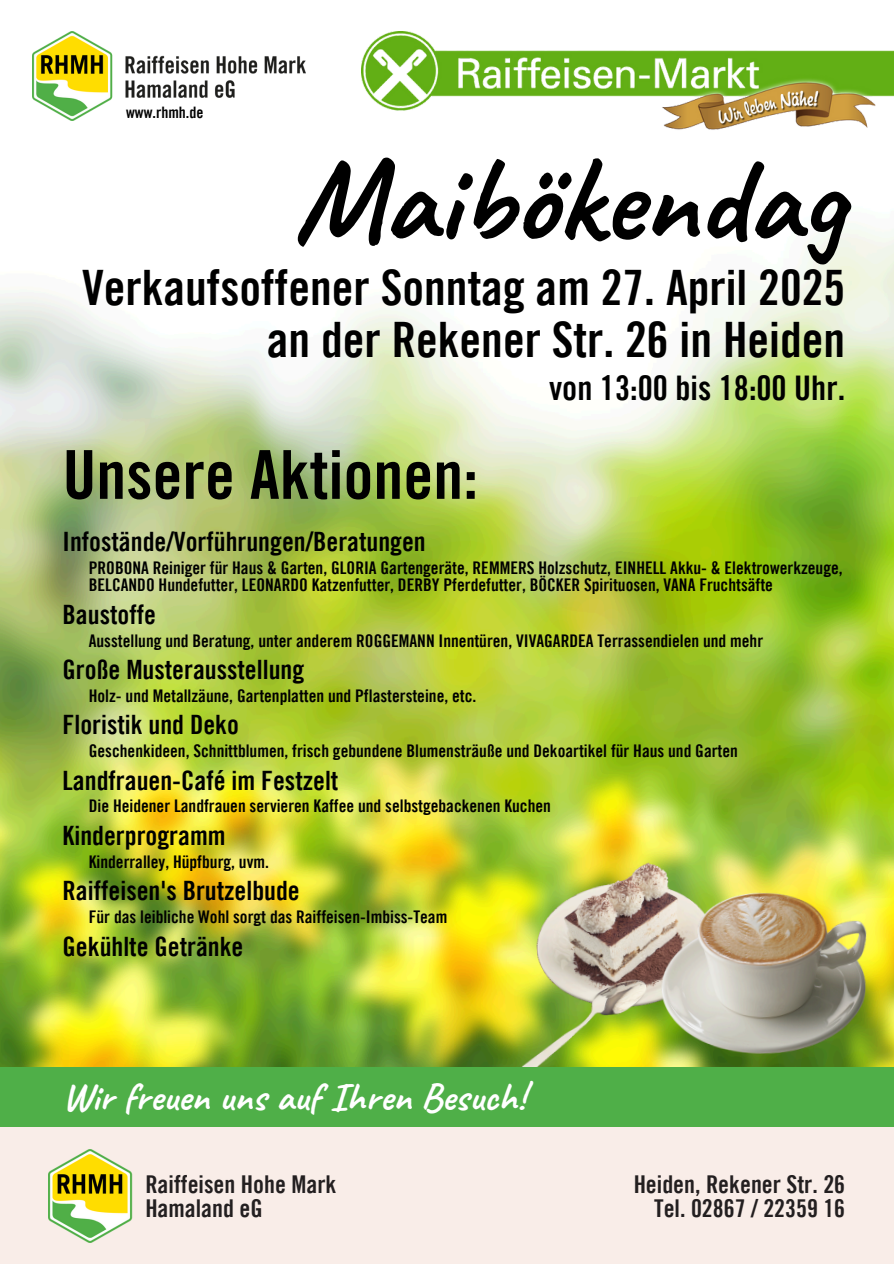
<style>
.page{position:relative;width:894px;height:1264px;background:#fff}
.page>*{position:absolute;margin:0;border:0;box-sizing:border-box;transform-origin:0 0}
.t1{font:700 120.9px "Caveat";color:#000}
.t2{font:67.35px "Trade Gothic Bold Cond Twenty";color:#000}
.t3{font:48.9px/51.8px "Trade Gothic Bold Cond Twenty";color:#000;text-align:right}
.t4{font:700 39.9px "Caveat";color:#fff}
.t5{font:33.9px "Trade Gothic Bold Cond Twenty";color:#000}
.t6{font:26.7px "Trade Gothic Bold Cond Twenty";color:#000}
.t7{font:24.6px/23.7px "Trade Gothic Bold Cond Twenty";color:#231f20;text-align:right}
.t8{font:17.4px/17.7px "Trade Gothic Bold Cond Twenty";color:#000}
.t9{font:15.75px "Trade Gothic Bold Cond Twenty";color:#000}
</style>
<div class="page">
<img style="left:0;top:53px;width:893px;height:1014px">
<div style="left:0;top:1117px;width:893px;height:146px;background:#f9ede8"></div>
<img style="left:509px;top:986px;width:198px;height:81px">
<img style="left:509px;top:848px;width:138px;height:138px">
<div style="left:0;top:1067px;width:893px;height:59px;background:#4faf48"></div>
<img style="left:49px;top:1149px;width:84px;height:93px">
<img style="left:647px;top:840px;width:246px;height:226px">
<img style="left:361px;top:31px;width:532px;height:102px">
<img style="left:33px;top:31px;width:273px;height:89px">
<h5 class="t9" style="left:126px;top:106px;width:79px">www.rhmh.de</h5>
<p class="t1" style="left:293px;top:124px;width:552px">Maibökendag</p>
<p class="t3" style="left:82px;top:266px;width:764px">Verkaufsoffener Sonntag am 27. April 2025 an der Rekener Str. 26 in Heiden</p>
<p class="t5" style="left:549px;top:375px;width:297px">von 13:00 bis 18:00 Uhr.</p>
<h1 class="t2" style="left:63px;top:450px;width:417px">Unsere Aktionen:</h1>
<h5 class="t6" style="left:63px;top:532px;width:364px">Infostände/Vorführungen/Beratungen</h5>
<p class="t8" style="left:89px;top:560px;width:755px">PROBONA Reiniger für Haus &amp; Garten, GLORIA Gartengeräte, REMMERS Holzschutz, EINHELL Akku- &amp; Elektrowerkzeuge,<br>BELCANDO Hundefutter, LEONARDO Katzenfutter, DERBY Pferdefutter, BÖCKER Spirituosen, VANA Fruchtsäfte</p>
<p class="t6" style="left:63px;top:605px;width:95px">Baustoffe</p>
<h2 class="t8" style="left:89px;top:633px;width:675px">Ausstellung und Beratung, unter anderem ROGGEMANN Innentüren, VIVAGARDEA Terrassendielen und mehr</h2>
<h5 class="t6" style="left:63px;top:659px;width:243px">Große Musterausstellung</h5>
<p class="t8" style="left:89px;top:688px;width:389px">Holz- und Metallzäune, Gartenplatten und Pflastersteine, etc.</p>
<h5 class="t6" style="left:63px;top:715px;width:178px">Floristik und Deko</h5>
<p class="t8" style="left:89px;top:743px;width:650px">Geschenkideen, Schnittblumen, frisch gebundene Blumensträuße und Dekoartikel für Haus und Garten</p>
<h5 class="t6" style="left:63px;top:770px;width:277px">Landfrauen-Café im Festzelt</h5>
<p class="t8" style="left:89px;top:798px;width:463px">Die Heidener Landfrauen servieren Kaffee und selbstgebackenen Kuchen</p>
<p class="t6" style="left:63px;top:825px;width:164px">Kinderprogramm</p>
<p class="t8" style="left:89px;top:854px;width:182px">Kinderralley, Hüpfburg, uvm.</p>
<h5 class="t6" style="left:63px;top:881px;width:239px">Raiffeisen's Brutzelbude</h5>
<p class="t8" style="left:89px;top:909px;width:360px">Für das leibliche Wohl sorgt das Raiffeisen-Imbiss-Team</p>
<p class="t6" style="left:63px;top:936px;width:182px">Gekühlte Getränke</p>
<h3 class="t4" style="left:63px;top:1071px;width:464px">Wir freuen uns auf Ihren Besuch!</h3>
<p class="t7" style="left:145px;top:1174px;width:192px;text-align:left">Raiffeisen Hohe Mark<br>Hamaland eG</p>
<h5 class="t7" style="left:633px;top:1174px;width:213px">Heiden, Rekener Str. 26<br>Tel. 02867 / 22359 16</h5>
</div>
